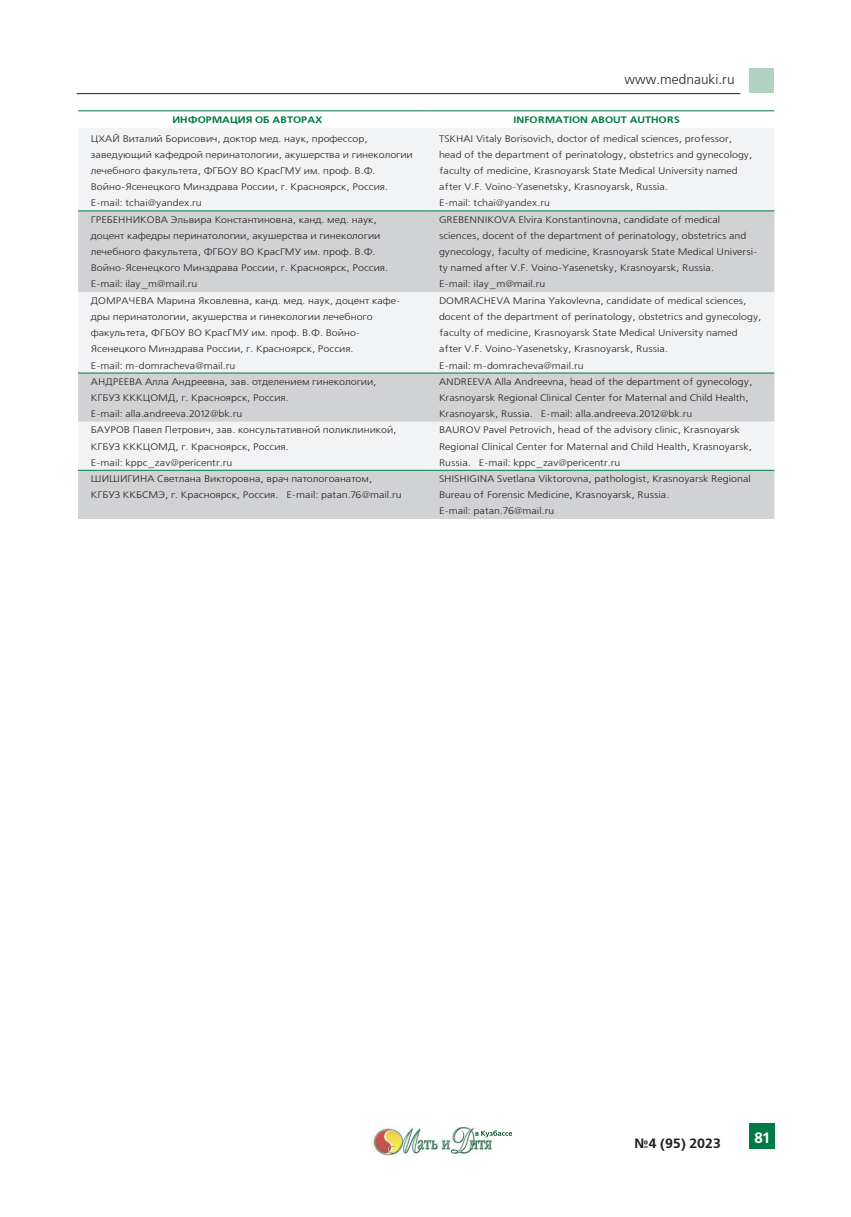
<style>
.page{position:relative;width:851px;height:1217px;background:#fff}
.page>*{position:absolute;margin:0;border:0;box-sizing:border-box;transform-origin:0 0}
.t1{font:700 15px "Free Set C";color:#fff}
.t2{font:13.5px "Free Set C";color:#231f20}
.t3{font:700 13.5px "Free Set C";color:#231f20}
.t4{font:9.45px/16.2px "Free Set C";color:#231f20;scale:1.11 1}
.t5{font:700 9.45px "Free Set C";color:#007b44;scale:1.11 1}
</style>
<div class="page">
<div style="left:748px;top:1123px;width:26px;height:25px;background:#007b44"></div>
<div style="left:749px;top:69px;width:24px;height:24px;background:#b1d2c1"></div>
<hr style="left:77px;top:93px;width:663px;height:1px;background:#231f20">
<img style="left:374px;top:1127px;width:118px;height:28px">
<img style="left:475px;top:1129px;width:37px;height:8px">
<div style="left:78px;top:128px;width:696px;height:82px;background:#f2f3f4"></div>
<svg style="left:78px;top:211px;width:696px;height:308px;fill:#d1d2d4"></svg>
<hr style="left:78px;top:210px;width:348px;height:1px;background:#007b44">
<hr style="left:426px;top:210px;width:348px;height:1px;background:#007b44">
<hr style="left:78px;top:372px;width:348px;height:1px;background:#007b44">
<hr style="left:426px;top:372px;width:348px;height:1px;background:#007b44">
<hr style="left:78px;top:470px;width:348px;height:1px;background:#007b44">
<hr style="left:426px;top:470px;width:348px;height:1px;background:#007b44">
<hr style="left:78px;top:110px;width:348px;height:1px;background:#007b44">
<hr style="left:426px;top:110px;width:348px;height:1px;background:#007b44">
<h2 class="t2" style="left:624px;top:72px;width:112px">www.mednauki.ru</h2>
<p class="t5" style="left:172px;top:115px;width:137px">ИНФОРМАЦИЯ ОБ АВТОРАХ</p>
<p class="t5" style="left:513px;top:115px;width:151px">INFORMATION ABOUT AUTHORS</p>
<p class="t4" style="left:91px;top:131px;width:291px">ЦХАЙ Виталий Борисович, доктор мед. наук, профессор, заведующий кафедрой перинатологии, акушерства и гинекологии лечебного факультета, ФГБОУ ВО КрасГМУ им. проф. В.Ф.<br>Войно-Ясенецкого Минздрава России, г. Красноярск, Россия.<br>E-mail: tchai@yandex.ru</p>
<p class="t4" style="left:439px;top:131px;width:284px">TSKHAI Vitaly Borisovich, doctor of medical sciences, professor, head of the department of perinatology, obstetrics and gynecology, faculty of medicine, Krasnoyarsk State Medical University named after V.F. Voino-Yasenetsky, Krasnoyarsk, Russia.<br>E-mail: tchai@yandex.ru</p>
<p class="t4" style="left:91px;top:212px;width:269px">ГРЕБЕННИКОВА Эльвира Константиновна, канд. мед. наук, доцент кафедры перинатологии, акушерства и гинекологии лечебного факультета, ФГБОУ ВО КрасГМУ им. проф. В.Ф.<br>Войно-Ясенецкого Минздрава России, г. Красноярск, Россия.<br>E-mail: ilay_m@mail.ru</p>
<p class="t4" style="left:439px;top:212px;width:288px">GREBENNIKOVA Elvira Konstantinovna, candidate of medical sciences, docent of the department of perinatology, obstetrics and gynecology, faculty of medicine, Krasnoyarsk State Medical Universi&shy;ty named after V.F. Voino-Yasenetsky, Krasnoyarsk, Russia.<br>E-mail: ilay_m@mail.ru</p>
<p class="t4" style="left:91px;top:293px;width:280px">ДОМРАЧЕВА Марина Яковлевна, канд. мед. наук, доцент кафе&shy;дры перинатологии, акушерства и гинекологии лечебного факультета, ФГБОУ ВО КрасГМУ им. проф. В.Ф. Войно-Ясенецкого Минздрава России, г. Красноярск, Россия.<br>E-mail: m-domracheva@mail.ru</p>
<p class="t4" style="left:439px;top:293px;width:292px">DOMRACHEVA Marina Yakovlevna, candidate of medical sciences, docent of the department of perinatology, obstetrics and gynecology, faculty of medicine, Krasnoyarsk State Medical University named after V.F. Voino-Yasenetsky, Krasnoyarsk, Russia.<br>E-mail: m-domracheva@mail.ru</p>
<p class="t4" style="left:91px;top:374px;width:259px">АНДРЕЕВА Алла Андреевна, зав. отделением гинекологии,<br>КГБУЗ КККЦОМД, г. Красноярск, Россия.<br>E-mail: alla.andreeva.2012@bk.ru</p>
<p class="t4" style="left:439px;top:374px;width:284px">ANDREEVA Alla Andreevna, head of the department of gynecology,<br>Krasnoyarsk Regional Clinical Center for Maternal and Child Health,<br>Krasnoyarsk, Russia. E-mail: alla.andreeva.2012@bk.ru</p>
<p class="t4" style="left:91px;top:422px;width:277px">БАУРОВ Павел Петрович, зав. консультативной поликлиникой,<br>КГБУЗ КККЦОМД, г. Красноярск, Россия.<br>E-mail: kppc_zav@pericentr.ru</p>
<p class="t4" style="left:439px;top:422px;width:283px">BAUROV Pavel Petrovich, head of the advisory clinic, Krasnoyarsk<br>Regional Clinical Center for Maternal and Child Health, Krasnoyarsk,<br>Russia. E-mail: kppc_zav@pericentr.ru</p>
<p class="t4" style="left:91px;top:471px;width:281px">ШИШИГИНА Светлана Викторовна, врач патологоанатом,<br>КГБУЗ ККБСМЭ, г. Красноярск, Россия. E-mail: patan.76@mail.ru</p>
<p class="t4" style="left:439px;top:471px;width:282px">SHISHIGINA Svetlana Viktorovna, pathologist, Krasnoyarsk Regional<br>Bureau of Forensic Medicine, Krasnoyarsk, Russia.<br>E-mail: patan.76@mail.ru</p>
<h2 class="t3" style="left:634px;top:1135px;width:88px">№4 (95) 2023</h2>
<h1 class="t1" style="left:754px;top:1128px;width:17px">81</h1>
</div>
